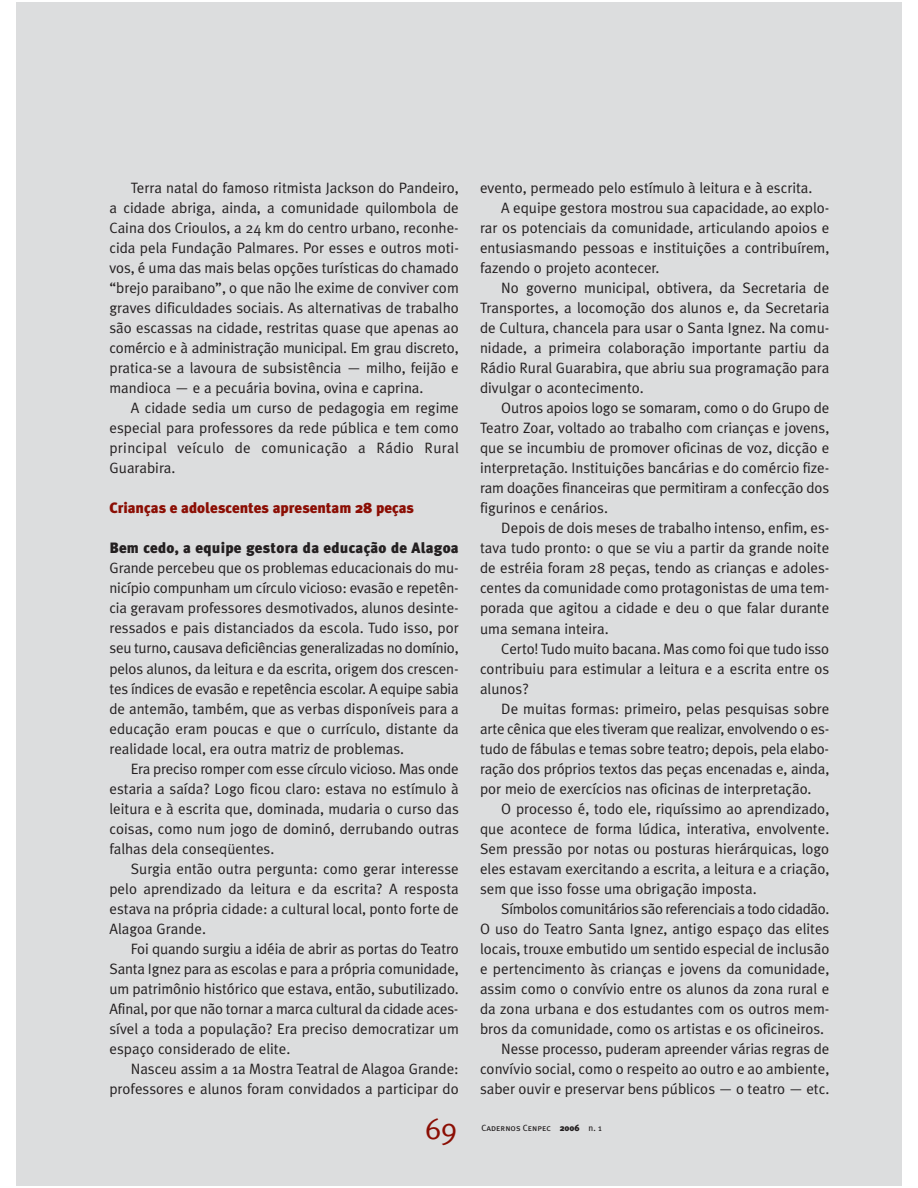
<style>
.page{position:relative;width:918px;height:1188px;background:#fff}
.page>*{position:absolute;margin:0;border:0;box-sizing:border-box;transform-origin:0 0}
.t1{font:30px "Meta Plus Normal";color:#8b0e04}
.t2{font:15px/20px "Meta Plus Normal";color:#231f20;text-align:justify}
.t3{font:15px "Meta Plus Normal";letter-spacing:-.02em;color:#231f20}
.t4{font:900 15px "Meta Plus";letter-spacing:.015em;color:#231f20}
.t5{font:900 15px "Meta Plus";color:#8b0e04}
.t6{font:9px "Meta Plus Book Caps";color:#231f20}
.s1{font-family:"Meta Plus";font-weight:900}
.s2{font-family:"Meta Plus"}
</style>
<div class="page">
<div style="left:16px;top:2px;width:886px;height:1184px;background:#dcddde"></div>
<p class="t2" style="left:109px;top:179px;width:351px;text-indent:21px">Terra natal do famoso ritmista Jackson do Pandeiro, a cidade abriga, ainda, a comunidade quilombola de Caina dos Crioulos, a 24 km do centro urbano, reconhe&shy;cida pela Fundação Palmares. Por esses e outros moti&shy;vos, é uma das mais belas opções turísticas do chamado “brejo paraibano”, o que não lhe exime de conviver com graves dificuldades sociais. As alternativas de trabalho são escassas na cidade, restritas quase que apenas ao comércio e à administração municipal. Em grau discreto, pratica-se a lavoura de subsistência — milho, feijão e mandioca — e a pecuária bovina, ovina e caprina.</p>
<p class="t2" style="left:109px;top:399px;width:351px;text-indent:21px">A cidade sedia um curso de pedagogia em regime especial para professores da rede pública e tem como principal veículo de comunicação a Rádio Rural Guarabira.</p>
<p class="t5" style="left:109px;top:503px;width:306px">Crianças e adolescentes apresentam 28 peças</p>
<p class="t4" style="left:109px;top:543px;width:351px">Bem cedo, a equipe gestora da educação de Alagoa</p>
<p class="t2" style="left:109px;top:559px;width:351px">Grande percebeu que os problemas educacionais do mu&shy;nicípio compunham um círculo vicioso: evasão e repetên&shy;cia geravam professores desmotivados, alunos desinte&shy;ressados e pais distanciados da escola. Tudo isso, por seu turno, causava deficiências generalizadas no domínio, pelos alunos, da leitura e da escrita, origem dos crescen&shy;tes índices de evasão e repetência escolar. A equipe sabia de antemão, também, que as verbas disponíveis para a educação eram poucas e que o currículo, distante da realidade local, era outra matriz de problemas.</p>
<p class="t2" style="left:109px;top:760px;width:351px;text-indent:21px">Era preciso romper com esse círculo vicioso. Mas onde estaria a saída? Logo ficou claro: estava no estímulo à leitura e à escrita que, dominada, mudaria o curso das coisas, como num jogo de dominó, derrubando outras falhas dela conseqüentes.</p>
<p class="t2" style="left:109px;top:860px;width:351px;text-indent:21px">Surgia então outra pergunta: como gerar interesse pelo aprendizado da leitura e da escrita? A resposta estava na própria cidade: a cultural local, ponto forte de Alagoa Grande.</p>
<p class="t2" style="left:109px;top:940px;width:351px;text-indent:21px">Foi quando surgiu a idéia de abrir as portas do Teatro Santa Ignez para as escolas e para a própria comunidade, um patrimônio histórico que estava, então, subutilizado.<br>Afinal, por que não tornar a marca cultural da cidade aces&shy;sível a toda a população? Era preciso democratizar um espaço considerado de elite.</p>
<p class="t2" style="left:109px;top:1060px;width:351px;text-align:right">Nasceu assim a 1a Mostra Teatral de Alagoa Grande: professores e alunos foram convidados a participar do</p>
<h1 class="t1" style="left:425px;top:1117px;width:34px">69</h1>
<p class="t2" style="left:480px;top:179px;width:334px">evento, permeado pelo estímulo à leitura e à escrita.</p>
<p class="t2" style="left:501px;top:199px;width:330px">A equipe gestora mostrou sua capacidade, ao explo-</p>
<p class="t2" style="left:480px;top:219px;width:351px">rar os potenciais da comunidade, articulando apoios e</p>
<p class="t2" style="left:480px;top:239px;width:351px">entusiasmando pessoas e instituições a contribuírem,</p>
<p class="t2" style="left:480px;top:259px;width:181px">fazendo o projeto acontecer.</p>
<p class="t2" style="left:501px;top:279px;width:330px">No governo municipal, obtivera, da Secretaria de</p>
<p class="t2" style="left:480px;top:299px;width:351px">Transportes, a locomoção dos alunos e, da Secretaria</p>
<p class="t2" style="left:480px;top:319px;width:351px">de Cultura, chancela para usar o Santa Ignez. Na comu-</p>
<p class="t2" style="left:480px;top:339px;width:351px">nidade, a primeira colaboração importante partiu da</p>
<p class="t2" style="left:480px;top:359px;width:351px">Rádio Rural Guarabira, que abriu sua programação para</p>
<p class="t2" style="left:480px;top:379px;width:165px">divulgar o acontecimento.</p>
<p class="t2" style="left:501px;top:399px;width:330px">Outros apoios logo se somaram, como o do Grupo de</p>
<p class="t2" style="left:480px;top:419px;width:351px">Teatro Zoar, voltado ao trabalho com crianças e jovens,</p>
<p class="t2" style="left:480px;top:439px;width:351px">que se incumbiu de promover oficinas de voz, dicção e</p>
<p class="t2" style="left:480px;top:459px;width:351px">interpretação. Instituições bancárias e do comércio fize-</p>
<p class="t2" style="left:480px;top:479px;width:351px">ram doações financeiras que permitiram a confecção dos</p>
<p class="t2" style="left:480px;top:499px;width:130px">figurinos e cenários.</p>
<p class="t2" style="left:501px;top:519px;width:330px">Depois de dois meses de trabalho intenso, enfim, es-</p>
<p class="t2" style="left:480px;top:539px;width:351px">tava tudo pronto: o que se viu a partir da grande noite</p>
<p class="t2" style="left:480px;top:559px;width:351px">de estréia foram 28 peças, tendo as crianças e adoles-</p>
<p class="t2" style="left:480px;top:579px;width:351px">centes da comunidade como protagonistas de uma tem-</p>
<p class="t2" style="left:480px;top:599px;width:351px">porada que agitou a cidade e deu o que falar durante</p>
<p class="t2" style="left:480px;top:619px;width:130px">uma semana inteira.</p>
<p class="t2" style="left:501px;top:639px;width:330px">Certo! Tudo muito bacana. Mas como foi que tudo isso</p>
<p class="t2" style="left:480px;top:660px;width:351px">contribuiu para estimular a leitura e a escrita entre os</p>
<p class="t2" style="left:480px;top:680px;width:50px">alunos?</p>
<p class="t2" style="left:501px;top:700px;width:330px">De muitas formas: primeiro, pelas pesquisas sobre</p>
<p class="t2" style="left:480px;top:720px;width:351px">arte cênica que eles tiveram que realizar, envolvendo o es-</p>
<p class="t2" style="left:480px;top:740px;width:351px">tudo de fábulas e temas sobre teatro; depois, pela elabo-</p>
<p class="t2" style="left:480px;top:760px;width:351px">ração dos próprios textos das peças encenadas e, ainda,</p>
<p class="t2" style="left:480px;top:780px;width:333px">por meio de exercícios nas oficinas de interpretação.</p>
<p class="t2" style="left:501px;top:800px;width:330px">O processo é, todo ele, riquíssimo ao aprendizado,</p>
<p class="t2" style="left:480px;top:820px;width:351px">que acontece de forma lúdica, interativa, envolvente.</p>
<p class="t2" style="left:480px;top:840px;width:351px">Sem pressão por notas ou posturas hierárquicas, logo</p>
<p class="t2" style="left:480px;top:860px;width:351px">eles estavam exercitando a escrita, a leitura e a criação,</p>
<p class="t2" style="left:480px;top:880px;width:278px">sem que isso fosse uma obrigação imposta.</p>
<p class="t3" style="left:501px;top:903px;width:330px">Símbolos comunitários são referenciais a todo cidadão.</p>
<p class="t2" style="left:480px;top:920px;width:351px">O uso do Teatro Santa Ignez, antigo espaço das elites</p>
<p class="t2" style="left:480px;top:940px;width:351px">locais, trouxe embutido um sentido especial de inclusão</p>
<p class="t2" style="left:480px;top:960px;width:351px">e pertencimento às crianças e jovens da comunidade,</p>
<p class="t2" style="left:480px;top:980px;width:351px">assim como o convívio entre os alunos da zona rural e</p>
<p class="t2" style="left:480px;top:1000px;width:351px">da zona urbana e dos estudantes com os outros mem-</p>
<p class="t2" style="left:480px;top:1020px;width:346px">bros da comunidade, como os artistas e os oficineiros.</p>
<p class="t2" style="left:501px;top:1040px;width:330px">Nesse processo, puderam apreender várias regras de</p>
<p class="t2" style="left:480px;top:1060px;width:351px">convívio social, como o respeito ao outro e ao ambiente,</p>
<p class="t2" style="left:480px;top:1080px;width:351px">saber ouvir e preservar bens públicos — o teatro — etc.</p>
<p class="t6" style="left:482px;top:1122px;width:122px">Cadernos Cenpec <span class="s1">2006</span> <span class="s2">n. 1</span></p>
</div>
